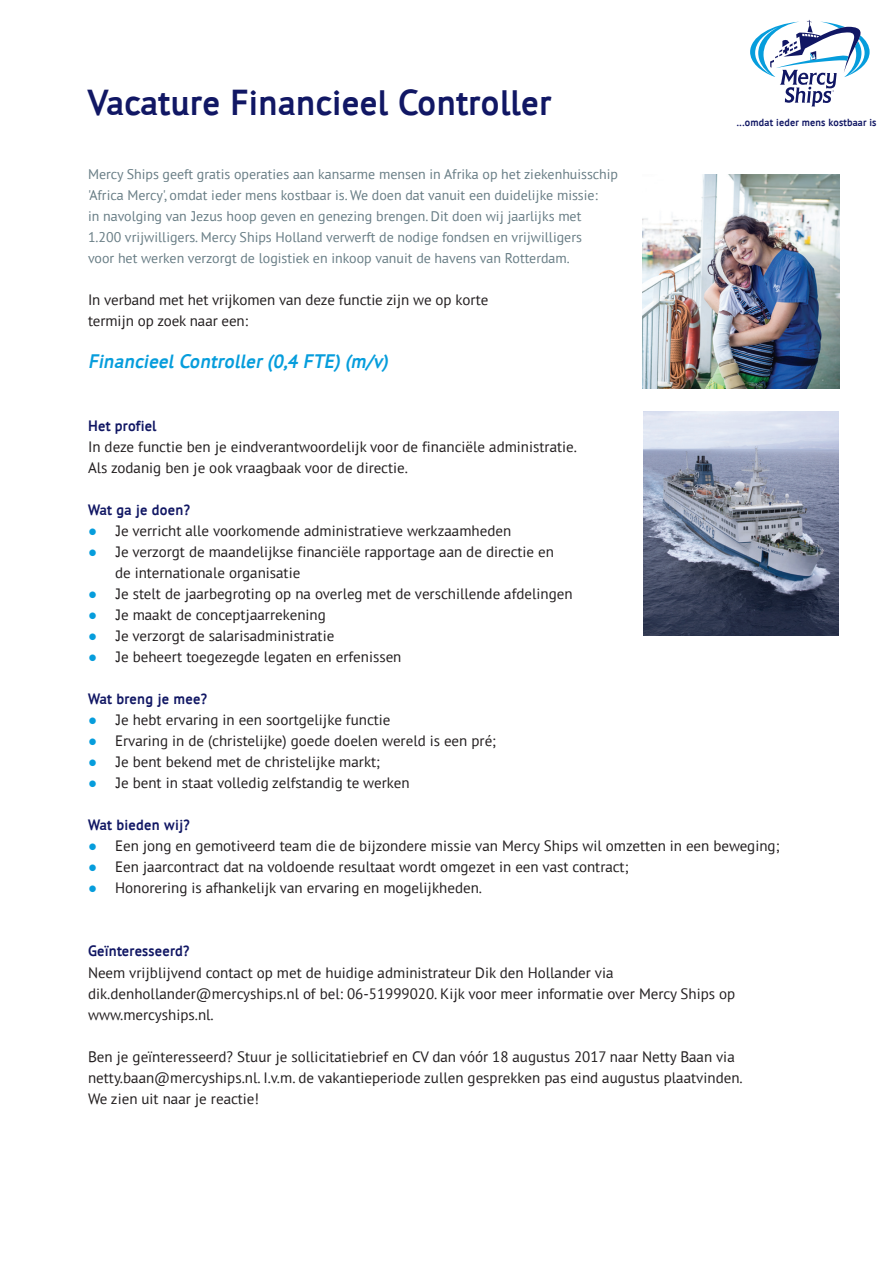
<style>
.page{position:relative;width:893px;height:1263px;background:#fff}
.page>*{position:absolute;margin:0;border:0;box-sizing:border-box;transform-origin:0 0}
.t1{font:700 36px "Sheep Sans";color:#111764}
.t2{font:italic 700 19.5px "Sheep Sans";color:#069ddc}
.t3{font:15px/21px "Sheep Sans";color:#231f20}
.t4{font:700 15px "Sheep Sans";color:#111764}
.t5{font:13.95px/21px "Sheep Sans";color:#687d85}
.t6{font:700 10.5px "Sheep Sans";color:#111764}
.s1{font-family:"Century";color:#069ddc}
</style>
<div class="page">
<svg style="left:750px;top:20px;width:120px;height:86px"></svg>
<img style="left:642px;top:174px;width:197px;height:215px">
<img style="left:643px;top:411px;width:195px;height:225px">
<h1 class="t1" style="left:88px;top:80px;width:465px">Vacature Financieel Controller</h1>
<p class="t5" style="left:88px;top:165px;width:532px">Mercy Ships geeft gratis operaties aan kansarme mensen in Afrika op het ziekenhuisschip 'Africa Mercy', omdat ieder mens kostbaar is. We doen dat vanuit een duidelijke missie:<br>in navolging van Jezus hoop geven en genezing brengen. Dit doen wij jaarlijks met 1.200 vrijwilligers. Mercy Ships Holland verwerft de nodige fondsen en vrijwilligers<br>voor het werken verzorgt de logistiek en inkoop vanuit de havens van Rotterdam.</p>
<p class="t3" style="left:88px;top:290px;width:402px">In verband met het vrijkomen van deze functie zijn we op korte termijn op zoek naar een:</p>
<h2 class="t2" style="left:88px;top:349px;width:302px">FinancieelController(0,4 FTE) (m/v)</h2>
<p class="t6" style="left:737px;top:116px;width:142px">...omdat ieder mens kostbaar is</p>
<p class="t4" style="left:88px;top:417px;width:70px">Het profiel</p>
<p class="t3" style="left:88px;top:437px;width:490px">In deze functie ben je eindverantwoordelijk voor de financiële administratie.<br>Als zodanig ben je ook vraagbaak voor de directie.</p>
<p class="t4" style="left:88px;top:501px;width:104px">Wat ga je doen?</p>
<p class="t3" style="left:88px;top:521px;width:425px"><span class="s1">●</span> Je verricht alle voorkomende administratieve werkzaamheden</p>
<p class="t3" style="left:115px;top:542px;width:440px;text-indent:-27px"><span class="s1">●</span> Je verzorgt de maandelijkse financiële rapportage aan de directie en de internationale organisatie</p>
<p class="t3" style="left:88px;top:584px;width:486px"><span class="s1">●</span> Je stelt de jaarbegroting op na overleg met de verschillende afdelingen</p>
<p class="t3" style="left:88px;top:605px;width:239px"><span class="s1">●</span> Je maakt de conceptjaarrekening</p>
<p class="t3" style="left:88px;top:626px;width:248px"><span class="s1">●</span> Je verzorgt de salarisadministratie</p>
<p class="t3" style="left:88px;top:647px;width:315px"><span class="s1">●</span> Je beheert toegezegde legaten en erfenissen</p>
<p class="t4" style="left:88px;top:690px;width:121px">Wat breng je mee?</p>
<p class="t3" style="left:88px;top:710px;width:304px"><span class="s1">●</span> Je hebt ervaring in een soortgelijke functie</p>
<p class="t3" style="left:88px;top:731px;width:410px"><span class="s1">●</span> Ervaring in de (christelijke) goede doelen wereld is een pré;</p>
<p class="t3" style="left:88px;top:752px;width:294px"><span class="s1">●</span> Je bent bekend met de christelijke markt;</p>
<p class="t3" style="left:88px;top:773px;width:323px"><span class="s1">●</span> Je bent in staat volledig zelfstandig te werken</p>
<p class="t4" style="left:88px;top:816px;width:103px">Wat bieden wij?</p>
<p class="t3" style="left:88px;top:836px;width:693px"><span class="s1">●</span> Een jong en gemotiveerd team die de bijzondere missie van Mercy Ships wil omzetten in een beweging;</p>
<p class="t3" style="left:88px;top:857px;width:542px"><span class="s1">●</span> Een jaarcontract dat na voldoende resultaat wordt omgezet in een vast contract;</p>
<p class="t3" style="left:88px;top:878px;width:396px"><span class="s1">●</span> Honorering is afhankelijk van ervaring en mogelijkheden.</p>
<p class="t4" style="left:88px;top:942px;width:103px">Geïnteresseerd?</p>
<p class="t3" style="left:88px;top:962px;width:649px">Neem vrijblijvend contact op met de huidige administrateur Dik den Hollander via dik.denhollander@mercyships.nl of bel: 06-51999020. Kijk voor meer informatie over Mercy Ships op www.mercyships.nl.</p>
<p class="t3" style="left:88px;top:1046px;width:656px">Ben je geïnteresseerd? Stuur je sollicitatiebrief en CV dan vóór 18 augustus 2017 naar Netty Baan via netty.baan@mercyships.nl. I.v.m. de vakantieperiode zullen gesprekken pas eind augustus plaatvinden.<br>We zien uit naar je reactie!</p>
</div>
